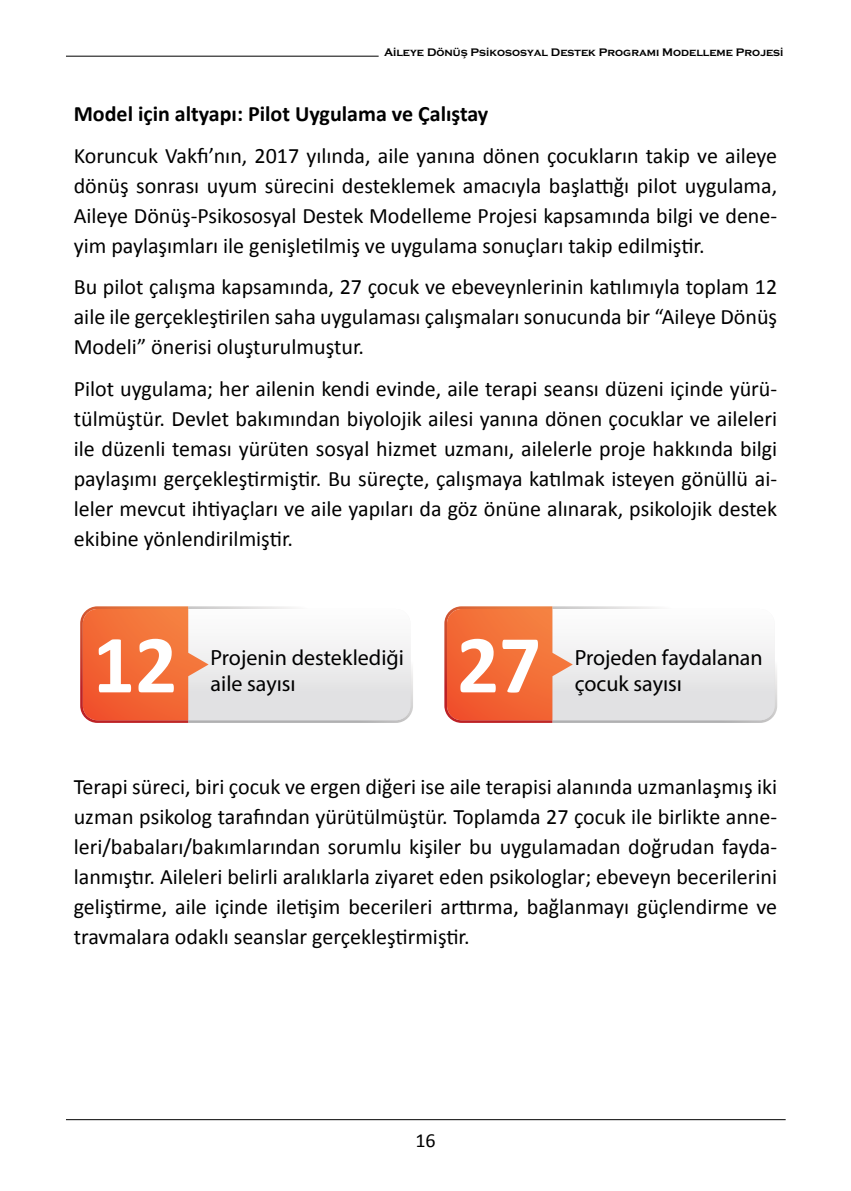
<style>
.page{position:relative;width:851px;height:1191px;background:#fff}
.page>*{position:absolute;margin:0;border:0;box-sizing:border-box;transform-origin:0 0}
.t1{font:700 83.2px "Calibri";color:#fff}
.t2{font:22px/30px "Calibri";color:#000;text-align:justify}
.t3{font:22px "Myriad Pro";color:#000}
.t4{font:700 22px "Calibri";color:#000}
.t5{font:20px "Calibri";color:#000}
.t6{font:700 11.4px "Copperplate";color:#000}
</style>
<div class="page">
<hr style="left:66px;top:1119px;width:719px;height:1px;background:#000">
<hr style="left:66px;top:56px;width:312px;height:1px;background:#000">
<svg style="left:80px;top:606px;width:333px;height:117px"></svg>
<svg style="left:444px;top:606px;width:333px;height:117px"></svg>
<p class="t6" style="left:384px;top:46px;width:401px">Aileye Dönüş Psikososyal Destek Programı Modelleme Projesi</p>
<p class="t4" style="left:74px;top:100px;width:416px">Model için altyapı: Pilot Uygulama ve Çalıştay</p>
<p class="t2" style="left:74px;top:140px;width:705px">Koruncuk Vakfı’nın, 2017 yılında, aile yanına dönen çocukların takip ve aileye dönüş sonrası uyum sürecini desteklemek amacıyla başlattığı pilot uygulama, Aileye Dönüş-Psikososyal Destek Modelleme Projesi kapsamında bilgi ve dene&shy;yim paylaşımları ile genişletilmiş ve uygulama sonuçları takip edilmiştir.</p>
<p class="t2" style="left:74px;top:272px;width:704px">Bu pilot çalışma kapsamında, 27 çocuk ve ebeveynlerinin katılımıyla toplam 12 aile ile gerçekleştirilen saha uygulaması çalışmaları sonucunda bir “Aileye Dönüş Modeli” önerisi oluşturulmuştur.</p>
<p class="t2" style="left:74px;top:373px;width:705px">Pilot uygulama; her ailenin kendi evinde, aile terapi seansı düzeni içinde yürü&shy;tülmüştür. Devlet bakımından biyolojik ailesi yanına dönen çocuklar ve aileleri ile düzenli teması yürüten sosyal hizmet uzmanı, ailelerle proje hakkında bilgi paylaşımı gerçekleştirmiştir. Bu süreçte, çalışmaya katılmak isteyen gönüllü ai&shy;leler mevcut ihtiyaçları ve aile yapıları da göz önüne alınarak, psikolojik destek ekibine yönlendirilmiştir.</p>
<h1 class="t1" style="left:93px;top:611px;width:86px">12</h1>
<p class="t3" style="left:210px;top:643px;width:195px">Projenin desteklediği</p>
<p class="t3" style="left:210px;top:669px;width:87px">aile sayısı</p>
<h1 class="t1" style="left:457px;top:611px;width:86px">27</h1>
<p class="t3" style="left:574px;top:643px;width:189px">Projeden faydalanan</p>
<p class="t3" style="left:574px;top:669px;width:109px">çocuk sayısı</p>
<p class="t2" style="left:74px;top:771px;width:705px">Terapi süreci, biri çocuk ve ergen diğeri ise aile terapisi alanında uzmanlaşmış iki uzman psikolog tarafından yürütülmüştür. Toplamda 27 çocuk ile birlikte anne&shy;leri/babaları/bakımlarından sorumlu kişiler bu uygulamadan doğrudan fayda&shy;lanmıştır. Aileleri belirli aralıklarla ziyaret eden psikologlar; ebeveyn becerilerini geliştirme, aile içinde iletişim becerileri arttırma, bağlanmayı güçlendirme ve travmalara odaklı seanslar gerçekleştirmiştir.</p>
<p class="t5" style="left:415px;top:1128px;width:22px">16</p>
</div>
